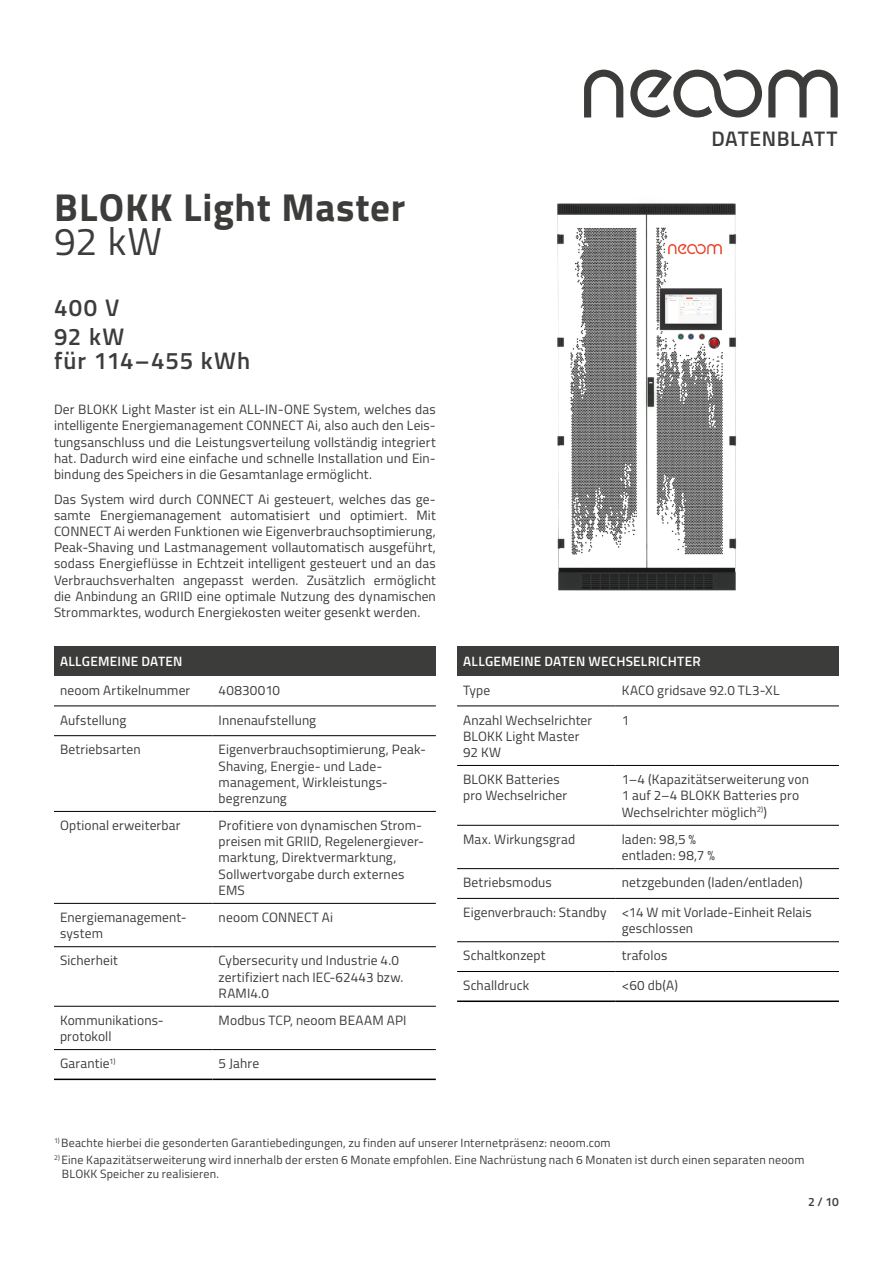
<style>
.page{position:relative;width:893px;height:1263px;background:#fff}
.page>*{position:absolute;margin:0;border:0;box-sizing:border-box;transform-origin:0 0}
.t1{font:700 39px "Titillium";letter-spacing:.02em;color:#3c3c3b}
.t2{font:39px "Titillium";color:#3c3c3b}
.t3{font:600 24px/28.2px "Titillium";letter-spacing:.05em;color:#3c3c3b}
.t4{font:600 21px "Titillium";letter-spacing:.025em;color:#3c3c3b}
.t5{font:13.5px/16.2px "Titillium";letter-spacing:.01em;color:#3c3c3b}
.t6{font:600 13.5px "Titillium";letter-spacing:.015em;color:#fff}
.t7{font:12px/14.4px "Titillium";letter-spacing:.015em;color:#3c3c3b}
.t8{font:600 12px "Titillium";color:#3c3c3b}
</style>
<div class="page">
<svg style="left:768px;top:70px;width:70px;height:47px"></svg>
<svg style="left:584px;top:70px;width:39px;height:47px"></svg>
<svg style="left:630px;top:70px;width:132px;height:47px"></svg>
<div style="left:54px;top:646px;width:382px;height:30px;background:#3c3c3b"></div>
<hr style="left:54px;top:705px;width:159px;height:1px;background:#000">
<hr style="left:54px;top:735px;width:159px;height:1px;background:#000">
<hr style="left:54px;top:811px;width:159px;height:1px;background:#000">
<hr style="left:54px;top:903px;width:159px;height:1px;background:#000">
<hr style="left:54px;top:946px;width:159px;height:1px;background:#000">
<hr style="left:54px;top:1006px;width:159px;height:1px;background:#000">
<hr style="left:54px;top:1049px;width:159px;height:1px;background:#000">
<hr style="left:54px;top:1078px;width:159px;height:2px;background:#000">
<hr style="left:213px;top:705px;width:223px;height:1px;background:#000">
<hr style="left:213px;top:735px;width:223px;height:1px;background:#000">
<hr style="left:213px;top:811px;width:223px;height:1px;background:#000">
<hr style="left:213px;top:903px;width:223px;height:1px;background:#000">
<hr style="left:213px;top:946px;width:223px;height:1px;background:#000">
<hr style="left:213px;top:1006px;width:223px;height:1px;background:#000">
<hr style="left:213px;top:1049px;width:223px;height:1px;background:#000">
<hr style="left:213px;top:1078px;width:223px;height:2px;background:#000">
<div style="left:457px;top:646px;width:382px;height:30px;background:#3c3c3b"></div>
<hr style="left:457px;top:705px;width:159px;height:1px;background:#000">
<hr style="left:457px;top:765px;width:159px;height:1px;background:#000">
<hr style="left:457px;top:825px;width:159px;height:1px;background:#000">
<hr style="left:457px;top:868px;width:159px;height:1px;background:#000">
<hr style="left:457px;top:898px;width:159px;height:1px;background:#000">
<hr style="left:457px;top:941px;width:159px;height:1px;background:#000">
<hr style="left:457px;top:971px;width:159px;height:1px;background:#000">
<hr style="left:457px;top:1000px;width:159px;height:2px;background:#000">
<hr style="left:616px;top:705px;width:223px;height:1px;background:#000">
<hr style="left:616px;top:765px;width:223px;height:1px;background:#000">
<hr style="left:616px;top:825px;width:223px;height:1px;background:#000">
<hr style="left:616px;top:868px;width:223px;height:1px;background:#000">
<hr style="left:616px;top:898px;width:223px;height:1px;background:#000">
<hr style="left:616px;top:941px;width:223px;height:1px;background:#000">
<hr style="left:616px;top:971px;width:223px;height:1px;background:#000">
<hr style="left:616px;top:1000px;width:223px;height:2px;background:#000">
<img style="left:557px;top:203px;width:180px;height:388px">
<h1 class="t1" style="left:54px;top:177px;width:353px">BLOKK Light Master</h1>
<h1 class="t2" style="left:54px;top:213px;width:110px">92 kW</h1>
<h2 class="t3" style="left:54px;top:293px;width:72px">400 V<br>92 kW</h2>
<h2 class="t3" style="left:54px;top:345px;width:198px">für 114–455 kWh</h2>
<p class="t5" style="left:54px;top:401px;width:383px;text-align:justify">Der BLOKK Light Master ist ein ALL-IN-ONE System, welches das intelligente Energiemanagement CONNECT Ai, also auch den Leis&shy;tungsanschluss und die Leistungsverteilung vollständig integriert hat. Dadurch wird eine einfache und schnelle Installation und Ein&shy;bindung des Speichers in die Gesamtanlage ermöglicht.</p>
<p class="t5" style="left:54px;top:490px;width:383px;text-align:justify">Das System wird durch CONNECT Ai gesteuert, welches das ge&shy;samte Energiemanagement automatisiert und optimiert. Mit CONNECT Ai werden Funktionen wie Eigenverbrauchsoptimierung, Peak-Shaving und Lastmanagement vollautomatisch ausgeführt, sodass Energieflüsse in Echtzeit intelligent gesteuert und an das Verbrauchsverhalten angepasst werden. Zusätzlich ermöglicht die Anbindung an GRIID eine optimale Nutzung des dynamischen Strommarktes, wodurch Energiekosten weiter gesenkt werden.</p>
<p class="t6" style="left:60px;top:651px;width:124px">ALLGEMEINE DATEN</p>
<p class="t5" style="left:60px;top:681px;width:132px">neoom Artikelnummer</p>
<p class="t5" style="left:219px;top:681px;width:63px">40830010</p>
<p class="t5" style="left:60px;top:711px;width:68px">Aufstellung</p>
<p class="t5" style="left:219px;top:711px;width:99px">Innenaufstellung</p>
<p class="t5" style="left:60px;top:741px;width:82px">Betriebsarten</p>
<p class="t5" style="left:219px;top:741px;width:209px">Eigenverbrauchsoptimierung, Peak-<br>Shaving, Energie- und Lade&shy;management, Wirkleistungs&shy;begrenzung</p>
<p class="t5" style="left:60px;top:816px;width:122px">Optional erweiterbar</p>
<p class="t5" style="left:219px;top:816px;width:207px">Profitiere von dynamischen Strom&shy;preisen mit GRIID, Regelenergiever&shy;marktung, Direktvermarktung,<br>Sollwertvorgabe durch externes<br>EMS</p>
<p class="t5" style="left:60px;top:908px;width:128px">Energiemanagement&shy;system</p>
<p class="t5" style="left:219px;top:908px;width:116px">neoom CONNECT Ai</p>
<p class="t5" style="left:60px;top:952px;width:59px">Sicherheit</p>
<p class="t5" style="left:219px;top:952px;width:186px">Cybersecurity und Industrie 4.0 zertifiziert nach IEC-62443 bzw.<br>RAMI4.0</p>
<p class="t5" style="left:60px;top:1011px;width:105px">Kommunikations&shy;protokoll</p>
<p class="t5" style="left:219px;top:1011px;width:189px">Modbus TCP, neoom BEAAM API</p>
<p class="t5" style="left:60px;top:1055px;width:57px">Garantie<sup>1)</sup></p>
<p class="t5" style="left:219px;top:1055px;width:42px">5 Jahre</p>
<h3 class="t4" style="left:711px;top:123px;width:128px">DATENBLATT</h3>
<p class="t6" style="left:463px;top:651px;width:239px">ALLGEMEINE DATEN WECHSELRICHTER</p>
<p class="t5" style="left:463px;top:681px;width:29px">Type</p>
<p class="t5" style="left:622px;top:681px;width:159px">KACO gridsave 92.0 TL3-XL</p>
<p class="t5" style="left:463px;top:711px;width:131px">Anzahl Wechselrichter<br>BLOKK Light Master<br>92 KW</p>
<p class="t5" style="left:622px;top:711px;width:9px">1</p>
<p class="t5" style="left:463px;top:771px;width:105px">BLOKK Batteries pro Wechselricher</p>
<p class="t5" style="left:622px;top:770px;width:189px">1–4 (Kapazitätserweiterung von<br>1 auf 2–4 BLOKK Batteries pro<br>Wechselrichter möglich<sup>2)</sup>)</p>
<p class="t5" style="left:463px;top:830px;width:114px">Max. Wirkungsgrad</p>
<p class="t5" style="left:622px;top:830px;width:95px">laden: 98,5 % entladen: 98,7 %</p>
<p class="t5" style="left:463px;top:874px;width:90px">Betriebsmodus</p>
<p class="t5" style="left:622px;top:874px;width:182px">netzgebunden (laden/entladen)</p>
<p class="t5" style="left:622px;top:903px;width:192px;text-indent:-159px">Eigenverbrauch: Standby &lt;14 W mit Vorlade-Einheit Relais geschlossen</p>
<p class="t5" style="left:463px;top:947px;width:84px">Schaltkonzept</p>
<p class="t5" style="left:622px;top:947px;width:47px">trafolos</p>
<p class="t5" style="left:463px;top:977px;width:68px">Schalldruck</p>
<p class="t5" style="left:622px;top:977px;width:58px">&lt;60 db(A)</p>
<p class="t7" style="left:54px;top:1135px;width:558px"><sup>1)</sup> Beachte hierbei die gesonderten Garantiebedingungen, zu finden auf unserer Internetpräsenz: neoom.com</p>
<p class="t7" style="left:62px;top:1151px;width:744px;text-indent:-8px"><sup>2)</sup> Eine Kapazitätserweiterung wird innerhalb der ersten 6 Monate empfohlen. Eine Nachrüstung nach 6 Monaten ist durch einen separaten neoom<br>BLOKK Speicher zu realisieren.</p>
<p class="t8" style="left:808px;top:1193px;width:32px">2 / 10</p>
</div>
